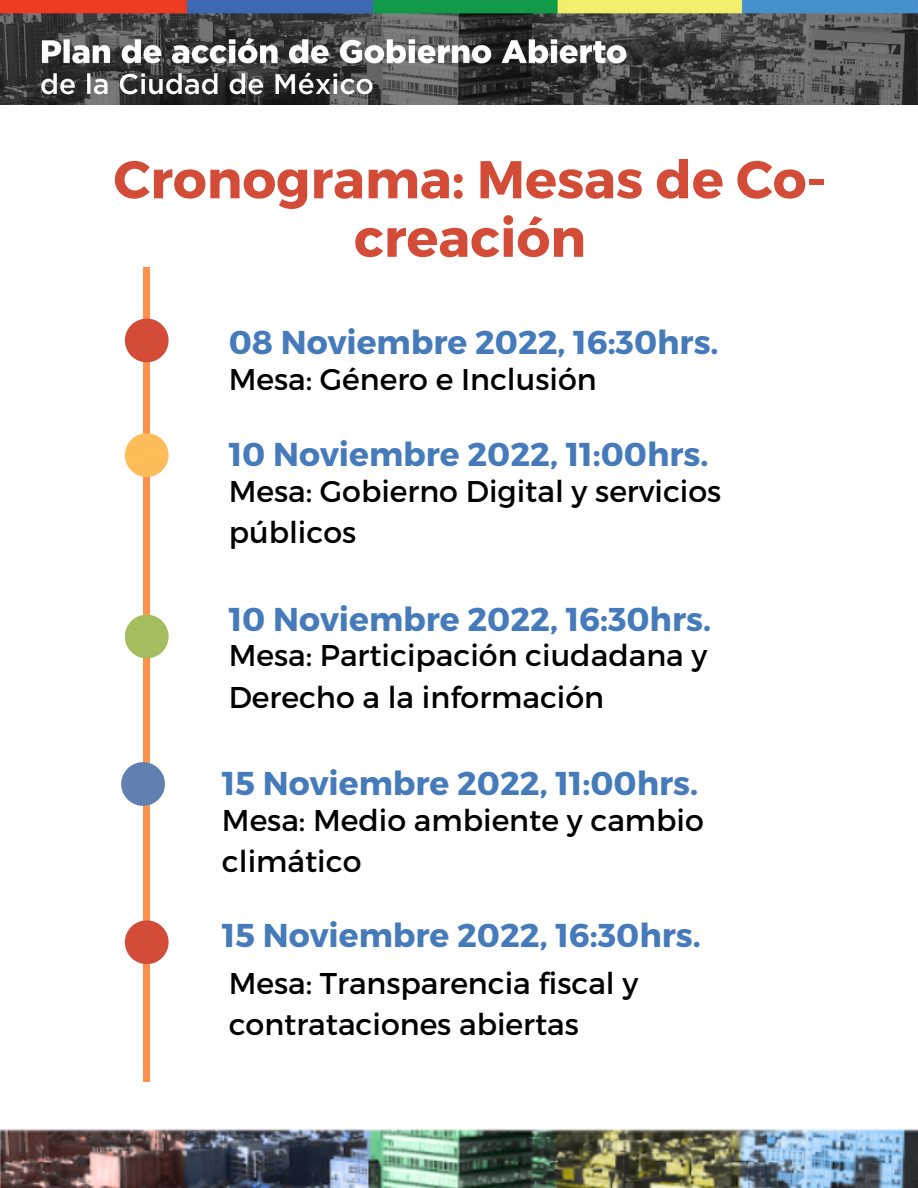
<style>
.page{position:relative;width:918px;height:1188px;background:#fff}
.page>*{position:absolute;margin:0;border:0;box-sizing:border-box;transform-origin:0 0}
.t1{font:700 53.1px/58.5px "Montserrat";color:#d34c37;text-align:center}
.t2{font:700 33px "Montserrat";color:#467bbb}
.t3{font:30px/41.7px "Montserrat";color:#000}
</style>
<div class="page">
<img style="left:0;top:0;width:918px;height:105px">
<img style="left:0;top:1129px;width:918px;height:59px">
<div style="left:143px;top:267px;width:7px;height:815px;background:#ff914d"></div>
<svg style="left:125px;top:433px;width:44px;height:44px"></svg>
<svg style="left:125px;top:615px;width:44px;height:43px"></svg>
<svg style="left:121px;top:762px;width:44px;height:44px"></svg>
<svg style="left:125px;top:920px;width:44px;height:44px"></svg>
<svg style="left:125px;top:319px;width:44px;height:43px"></svg>
<h1 class="t1" style="left:114px;top:148px;width:714px">Cronograma: Mesas de Co&shy;creación</h1>
<p class="t2" style="left:229px;top:321px;width:491px">08 Noviembre 2022, 16:30hrs.</p>
<p class="t3" style="left:229px;top:357px;width:369px">Mesa: Género e Inclusión</p>
<p class="t2" style="left:229px;top:433px;width:481px">10 Noviembre 2022, 11:00hrs.</p>
<p class="t3" style="left:229px;top:469px;width:494px">Mesa: Gobierno Digital y servicios públicos</p>
<p class="t2" style="left:229px;top:597px;width:484px">10 Noviembre 2022, 16:30hrs.</p>
<p class="t3" style="left:229px;top:633px;width:480px">Mesa: Participación ciudadana y<br>Derecho a la información</p>
<p class="t2" style="left:222px;top:762px;width:478px">15 Noviembre 2022, 11:00hrs.</p>
<p class="t3" style="left:222px;top:798px;width:483px">Mesa: Medio ambiente y cambio climático</p>
<p class="t2" style="left:222px;top:914px;width:480px">15 Noviembre 2022, 16:30hrs.</p>
<p class="t3" style="left:229px;top:961px;width:411px">Mesa: Transparencia fiscal y contrataciones abiertas</p>
</div>
